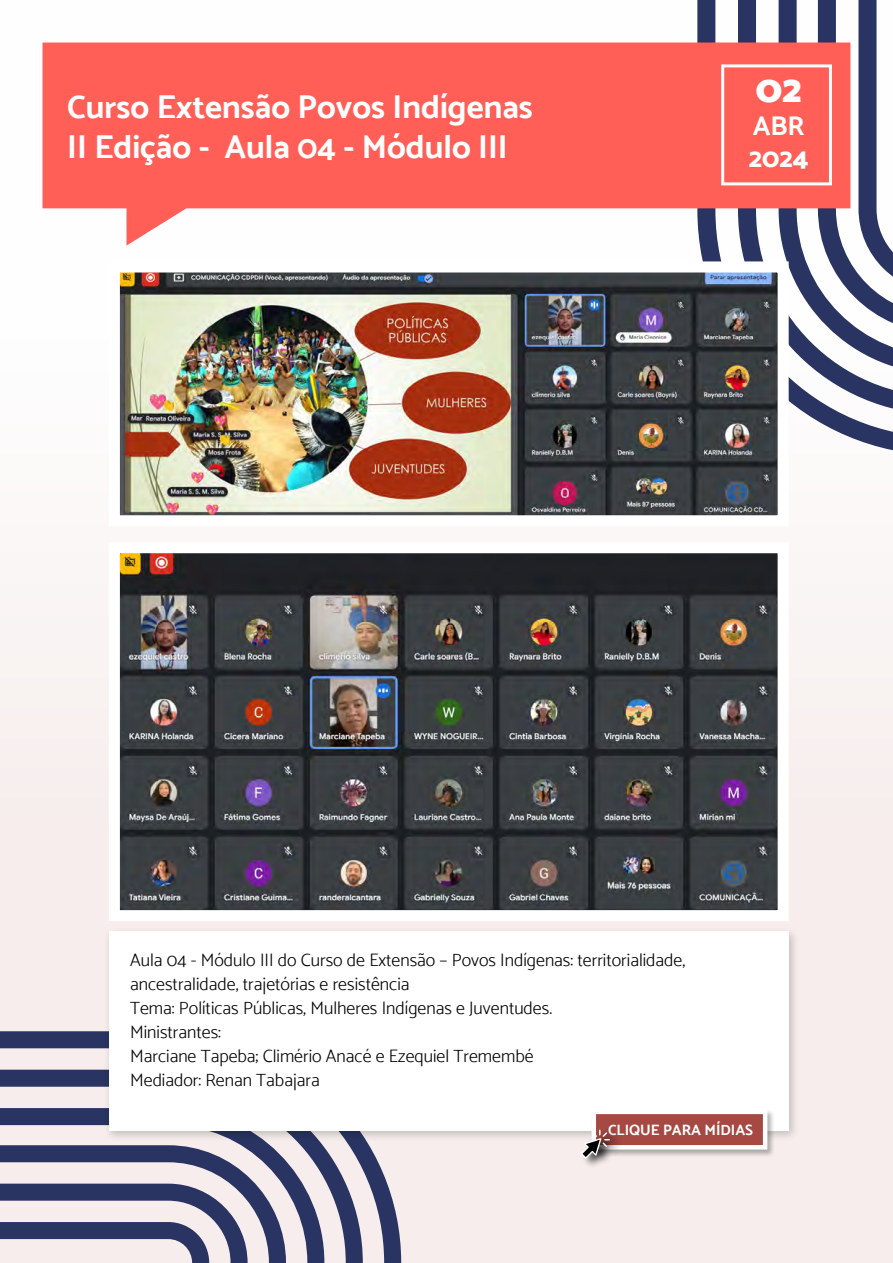
<style>
.page{position:relative;width:893px;height:1263px;background:#fff}
.page>*{position:absolute;margin:0;border:0;box-sizing:border-box;transform-origin:0 0}
.t1{font:39px "Mosk Ultra Bold 900";color:#fff}
.t2{font:33px/39.6px "Mosk Bold 700";color:#fff}
.t3{font:27px "Mosk Extra Bold 800";color:#fff}
.t4{font:27px "Mosk Bold 700";color:#fff}
.t5{font:18px/24px "Mosk Light 300";color:#000}
.t6{font:15px "Mosk Bold 700";color:#fff}
</style>
<div class="page">
<div style="left:0;top:0;width:893px;height:1263px;background:linear-gradient(to right,#fdfafa,#f7efee)"></div>
<svg style="left:697px;top:0;width:196px;height:455px"></svg>
<svg style="left:738px;top:0;width:155px;height:415px"></svg>
<svg style="left:779px;top:0;width:114px;height:374px"></svg>
<svg style="left:43px;top:43px;width:807px;height:203px;fill:#ff5f57"></svg>
<div style="left:721px;top:64px;width:111px;height:121px;border:3px solid #fff"></div>
<svg style="left:0;top:1031px;width:401px;height:232px;background:#9c9caf"></svg>
<svg style="left:0;top:1070px;width:363px;height:193px;background:#9c9caf"></svg>
<svg style="left:0;top:1108px;width:324px;height:155px;background:#9d9cb0"></svg>
<svg style="left:0;top:1145px;width:286px;height:118px;background:#9a9aae"></svg>
<div style="left:103px;top:926px;width:697px;height:216px;background:#000;opacity:.2"></div>
<div style="left:109px;top:932px;width:680px;height:199px;background:#fff"></div>
<img style="left:121px;top:273px;width:656px;height:241px">
<div style="left:109px;top:261px;width:680px;height:265px;border:11px solid #fff"></div>
<img style="left:121px;top:554px;width:656px;height:355px">
<div style="left:109px;top:542px;width:680px;height:379px;border:11px solid #fff"></div>
<div style="left:590px;top:1108px;width:185px;height:49px;background:#000;opacity:.3"></div>
<div style="left:591px;top:1109px;width:176px;height:40px;background:#a64942;border:4px solid #fff"></div>
<div style="left:581px;top:1125px;width:43px;height:43px;background:#000;opacity:.8"></div>
<svg style="left:580px;top:1129px;width:30px;height:30px"></svg>
<h2 class="t2" style="left:67px;top:86px;width:467px">Curso Extensão Povos Indígenas<br>II Edição - Aula 04 - Módulo III</h2>
<h1 class="t1" style="left:756px;top:64px;width:47px">02</h1>
<h3 class="t4" style="left:753px;top:109px;width:53px">ABR</h3>
<h3 class="t3" style="left:749px;top:141px;width:61px">2024</h3>
<p class="t5" style="left:130px;top:947px;width:557px">Aula 04 - Módulo III do Curso de Extensão – Povos Indígenas: territorialidade, ancestralidade, trajetórias e resistência<br>Tema: Políticas Públicas, Mulheres Indígenas e Juventudes.<br>Ministrantes:<br>Marciane Tapeba; Climério Anacé e Ezequiel Tremembé<br>Mediador: Renan Tabajara</p>
<p class="t6" style="left:608px;top:1121px;width:147px">CLIQUE PARA MÍDIAS</p>
</div>
